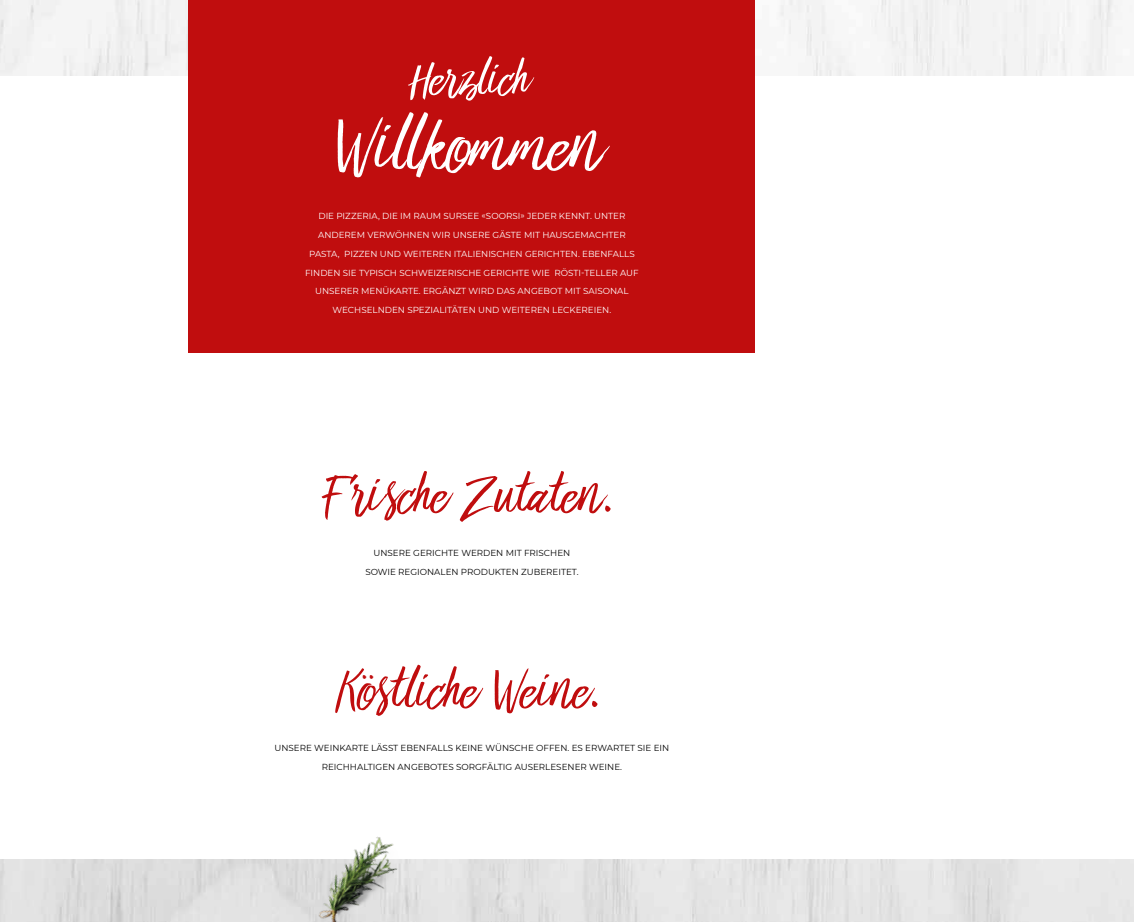
<style>
.page{position:relative;width:1134px;height:922px;background:#fff}
.page>*{position:absolute;margin:0;border:0;box-sizing:border-box;transform-origin:0 0}
.t1{font:78.75px "Bringshoot";color:#fff}
.t2{font:58.75px "Bringshoot";color:#c00d0e}
.t3{font:52.5px "Bringshoot";color:#fff}
.t4{font:37.5px "Bringshoot";color:#c00d0e}
.t5{font:8.75px/18.8px "Montserrat";color:#fff;text-align:center}
.t6{font:8.75px/18.8px "Montserrat";color:#000;text-align:center}
</style>
<div class="page">
<img style="left:0;top:0;width:1134px;height:921px">
<div style="left:0;top:76px;width:1134px;height:782px;background:#fff"></div>
<div style="left:188px;top:0;width:567px;height:352px;background:#c00d0e"></div>
<img style="left:287px;top:836px;width:145px;height:85px">
<h3 class="t3" style="left:412px;top:49px;width:122px">Herzlich</h3>
<h1 class="t1" style="left:338px;top:101px;width:269px">Willkommen</h1>
<p class="t5" style="left:305px;top:206px;width:335px">DIE PIZZERIA, DIE IM RAUM SURSEE «SOORSI» JEDER KENNT. UNTER ANDEREM VERWÖHNEN WIR UNSERE GÄSTE MIT HAUSGEMACHTER PASTA, PIZZEN UND WEITEREN ITALIENISCHEN GERICHTEN. EBENFALLS FINDEN SIE TYPISCH SCHWEIZERISCHE GERICHTE WIE RÖSTI-TELLER AUF UNSERER MENÜKARTE. ERGÄNZT WIRD DAS ANGEBOT MIT SAISONAL WECHSELNDEN SPEZIALITÄTEN UND WEITEREN LECKEREIEN.</p>
<h2 class="t2" style="left:325px;top:461px;width:295px">Frische Zutaten.</h2>
<p class="t6" style="left:365px;top:543px;width:215px">UNSERE GERICHTE WERDEN MIT FRISCHEN<br>SOWIE REGIONALEN PRODUKTEN ZUBEREITET.</p>
<h2 class="t2" style="left:338px;top:656px;width:268px">Kostliche Weine.</h2>
<h3 class="t4" style="left:363px;top:647px;width:17px">..</h3>
<p class="t6" style="left:275px;top:738px;width:396px">UNSERE WEINKARTE LÄSST EBENFALLS KEINE WÜNSCHE OFFEN. ES ERWARTET SIE EIN<br>REICHHALTIGEN ANGEBOTES SORGFÄLTIG AUSERLESENER WEINE.</p>
</div>
